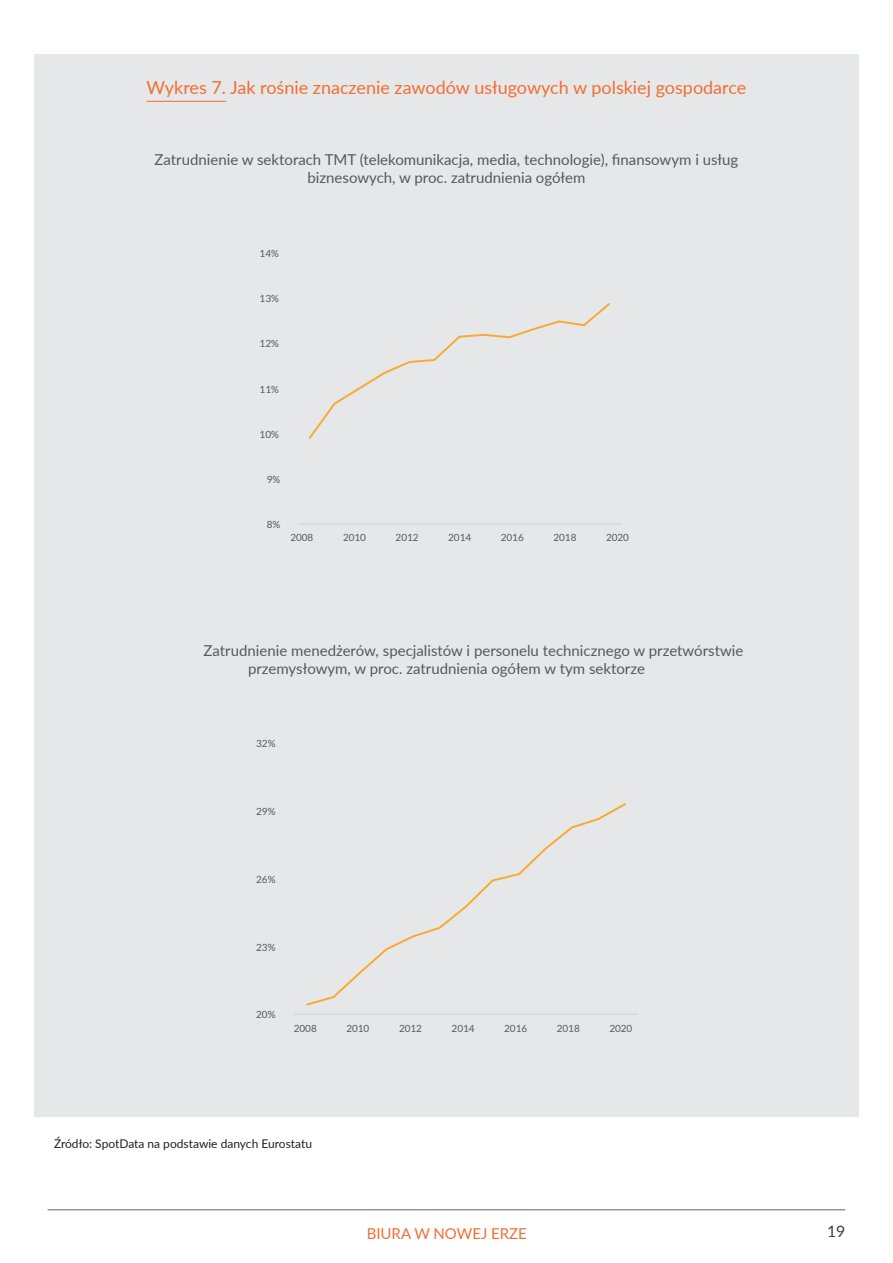
<style>
.page{position:relative;width:893px;height:1263px;background:#fff}
.page>*{position:absolute;margin:0;border:0;box-sizing:border-box;transform-origin:0 0}
.wykres{font:18px "Lato";color:#f26e32}
.t1{font:15.75px "Lato";color:#3e3e3f}
.wykres_1{font:15px/18px "Lato";color:#57585a}
.pagina{font:15px "Lato";color:#f26e32}
.zrodlo{font:12px "Lato";color:#231f20}
.t2{font:9.9px "Lato";color:#57585a}
</style>
<div class="page">
<div style="left:34px;top:54px;width:825px;height:1062px;background:#e6e7e9"></div>
<hr style="left:147px;top:101px;width:79px;height:1px;background:#f26e32">
<svg style="left:308px;top:303px;width:302px;height:136px"></svg>
<hr style="left:297px;top:524px;width:324px;height:1px;background:#cfd1d0">
<svg style="left:306px;top:803px;width:320px;height:203px"></svg>
<hr style="left:294px;top:1014px;width:344px;height:1px;background:#cfd1d0">
<hr style="left:48px;top:1209px;width:797px;height:1px;background:#939598">
<p class="wykres" style="left:147px;top:74px;width:601px">Wykres 7. Jak rośnie znaczenie zawodów usługowych w polskiej gospodarce</p>
<p class="wykres_1" style="left:155px;top:150px;width:585px;text-align:center">Zatrudnienie w sektorach TMT (telekomunikacja, media, technologie), finansowym i usług biznesowych, w proc. zatrudnienia ogółem</p>
<p class="t2" style="left:260px;top:248px;width:21px">14%</p>
<p class="t2" style="left:260px;top:293px;width:21px">13%</p>
<p class="t2" style="left:260px;top:338px;width:21px">12%</p>
<p class="t2" style="left:260px;top:383px;width:21px">11%</p>
<p class="t2" style="left:260px;top:429px;width:21px">10%</p>
<p class="t2" style="left:267px;top:474px;width:15px">9%</p>
<p class="t2" style="left:267px;top:519px;width:15px">8%</p>
<p class="t2" style="left:290px;top:531px;width:24px">2008</p>
<p class="t2" style="left:343px;top:531px;width:24px">2010</p>
<p class="t2" style="left:396px;top:531px;width:24px">2012</p>
<p class="t2" style="left:448px;top:531px;width:24px">2014</p>
<p class="t2" style="left:501px;top:531px;width:24px">2016</p>
<p class="t2" style="left:553px;top:531px;width:24px">2018</p>
<p class="t2" style="left:606px;top:531px;width:24px">2020</p>
<p class="wykres_1" style="left:248px;top:641px;width:497px;text-indent:-44px">Zatrudnienie menedżerów, specjalistów i personelu technicznego w przetwórstwie przemysłowym, w proc. zatrudnienia ogółem w tym sektorze</p>
<p class="t2" style="left:256px;top:738px;width:21px">32%</p>
<p class="t2" style="left:256px;top:806px;width:21px">29%</p>
<p class="t2" style="left:256px;top:874px;width:21px">26%</p>
<p class="t2" style="left:256px;top:941px;width:21px">23%</p>
<p class="t2" style="left:256px;top:1009px;width:21px">20%</p>
<p class="t2" style="left:294px;top:1023px;width:24px">2008</p>
<p class="t2" style="left:346px;top:1023px;width:24px">2010</p>
<p class="t2" style="left:399px;top:1023px;width:24px">2012</p>
<p class="t2" style="left:452px;top:1023px;width:24px">2014</p>
<p class="t2" style="left:504px;top:1023px;width:24px">2016</p>
<p class="t2" style="left:557px;top:1023px;width:24px">2018</p>
<p class="t2" style="left:609px;top:1023px;width:24px">2020</p>
<p class="zrodlo" style="left:54px;top:1135px;width:260px">Źródło: SpotData na podstawie danych Eurostatu</p>
<p class="pagina" style="left:367px;top:1223px;width:162px">BIURA W NOWEJ ERZE</p>
<p class="t1" style="left:827px;top:1220px;width:20px">19</p>
</div>
